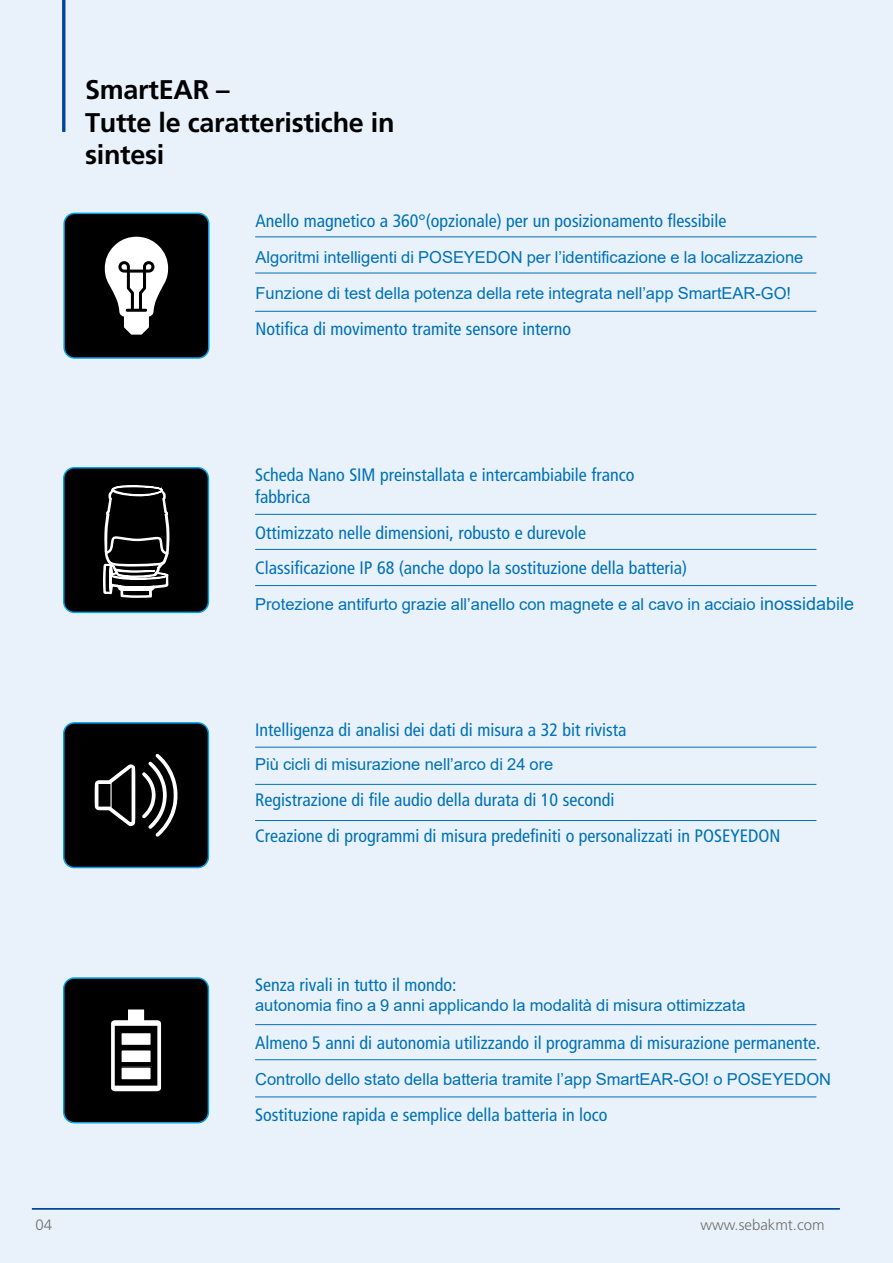
<style>
.page{position:relative;width:893px;height:1263px;background:#e9f2fb}
.page>*{position:absolute;margin:0;border:0;box-sizing:border-box;transform-origin:0 0}
.t1{font:700 27px/32.4px "Frutiger LT Pro";letter-spacing:-.01em;color:#000}
.t2{font:condensed 18px/36px "Frutiger LT Pro";color:#0071b5}
.t3{font:16.5px/36px "Arial";color:#0071b5}
.t4{font:300 15px "Frutiger LT Pro";color:#6f6f6e}
.s1{font-size:18px}
</style>
<div class="page">
<hr style="left:892px;top:0;width:1px;height:372px;background:#eef5fc">
<hr style="left:32px;top:1208px;width:808px;height:1px;background:#004799">
<hr style="left:62px;top:0;width:3px;height:132px;background:#004799">
<div style="left:64px;top:723px;width:144px;height:144px;background:#000;border-radius:11px"></div>
<div style="left:63px;top:722px;width:146px;height:146px;border:2px solid #009ee3;border-radius:11px"></div>
<svg style="left:92px;top:753px;width:88px;height:116px"></svg>
<div style="left:64px;top:978px;width:144px;height:145px;background:#000;border-radius:11px"></div>
<div style="left:63px;top:977px;width:146px;height:146px;border:2px solid #009ee3;border-radius:11px"></div>
<svg style="left:111px;top:1009px;width:51px;height:83px"></svg>
<div style="left:121px;top:1032px;width:30px;height:13px;background:#fff"></div>
<div style="left:120px;top:1032px;width:32px;height:14px;border:2px solid #000"></div>
<div style="left:64px;top:213px;width:145px;height:145px;background:#000;border-radius:11px"></div>
<div style="left:63px;top:213px;width:146px;height:146px;border:2px solid #009ee3;border-radius:11px"></div>
<svg style="left:105px;top:237px;width:63px;height:98px"></svg>
<div style="left:64px;top:468px;width:144px;height:144px;background:#000;border-radius:11px"></div>
<div style="left:63px;top:467px;width:146px;height:146px;border:2px solid #009ee3;border-radius:11px"></div>
<svg style="left:102px;top:467px;width:68px;height:147px"></svg>
<hr style="left:255px;top:237px;width:561px;height:1px;background:#0071b5">
<hr style="left:255px;top:273px;width:561px;height:1px;background:#0071b5">
<hr style="left:255px;top:311px;width:561px;height:1px;background:#0071b5">
<hr style="left:255px;top:514px;width:561px;height:1px;background:#0071b5">
<hr style="left:255px;top:549px;width:561px;height:1px;background:#0071b5">
<hr style="left:255px;top:585px;width:561px;height:1px;background:#0071b5">
<hr style="left:255px;top:747px;width:561px;height:1px;background:#0071b5">
<hr style="left:255px;top:784px;width:561px;height:1px;background:#0071b5">
<hr style="left:255px;top:820px;width:561px;height:1px;background:#0071b5">
<hr style="left:255px;top:1024px;width:561px;height:1px;background:#0071b5">
<hr style="left:255px;top:1059px;width:561px;height:1px;background:#0071b5">
<hr style="left:255px;top:1097px;width:561px;height:1px;background:#0071b5">
<h1 class="t1" style="left:85px;top:74px;width:311px">SmartEAR –<br>Tutte le caratteristiche in sintesi</h1>
<p class="t2" style="left:255px;top:202px;width:472px">Anello magnetico a 360°(opzionale) per un posizionamento flessibile</p>
<p class="t3" style="left:255px;top:240px;width:549px">Algoritmi intelligenti di POSEYEDON per l’identificazione e la localizzazione<br>Funzione di test della potenza della rete integrata nell’app SmartEAR-GO!</p>
<p class="t2" style="left:255px;top:310px;width:317px">Notifica di movimento tramite sensore interno</p>
<p class="t2" style="left:255px;top:464px;width:381px;line-height:21.6px">Scheda Nano SIM preinstallata e intercambiabile franco fabbrica</p>
<p class="t2" style="left:255px;top:514px;width:433px">Ottimizzato nelle dimensioni, robusto e durevole<br>Classificazione IP 68 (anche dopo la sostituzione della batteria)</p>
<p class="t3" style="left:255px;top:587px;width:600px">Protezione antifurto grazie all’anello con magnete e al cavo in acciaio <span class="s1">inossidabile</span></p>
<p class="t2" style="left:255px;top:712px;width:373px">Intelligenza di analisi dei dati di misura a 32 bit rivista</p>
<p class="t3" style="left:255px;top:747px;width:300px">Più cicli di misurazione nell’arco di 24 ore</p>
<p class="t2" style="left:255px;top:782px;width:527px">Registrazione di file audio della durata di 10 secondi<br>Creazione di programmi di misura predefiniti o personalizzati in POSEYEDON</p>
<p class="t2" style="left:255px;top:967px;width:203px">Senza rivali in tutto il mondo:</p>
<p class="t3" style="left:255px;top:988px;width:492px">autonomia fino a 9 anni applicando la modalità di misura ottimizzata</p>
<p class="t2" style="left:255px;top:1025px;width:567px">Almeno 5 anni di autonomia utilizzando il programma di misurazione permanente.</p>
<p class="t3" style="left:255px;top:1062px;width:577px">Controllo dello stato della batteria tramite l’app SmartEAR-GO! o POSEYEDON</p>
<p class="t2" style="left:255px;top:1097px;width:354px">Sostituzione rapida e semplice della batteria in loco</p>
<p class="t4" style="left:700px;top:1216px;width:126px">www.sebakmt.com</p>
</div>
